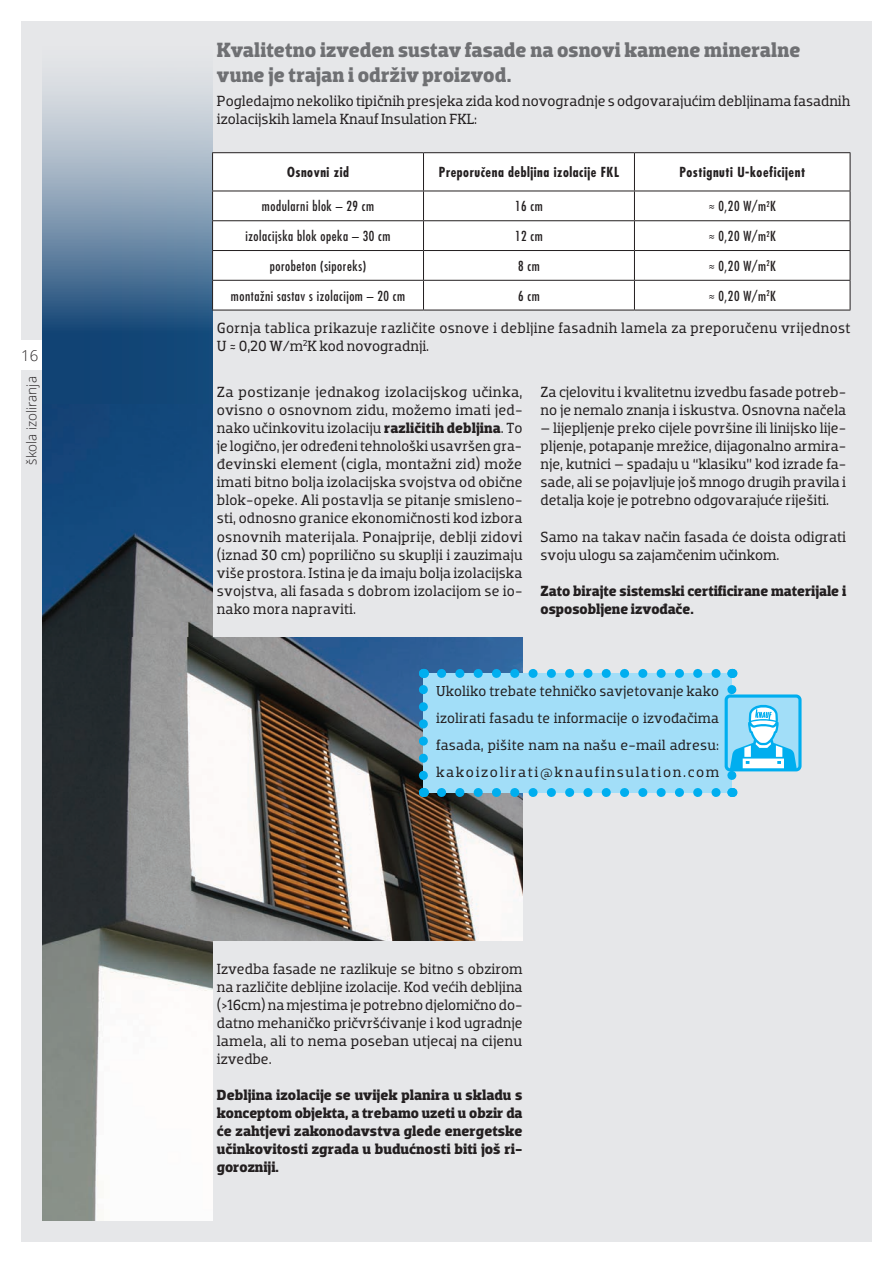
<style>
.page{position:relative;width:893px;height:1263px;background:#fff}
.page>*{position:absolute;margin:0;border:0;box-sizing:border-box;transform-origin:0 0}
.t1{font:700 21px/25.2px "Dobra Slab";letter-spacing:.005em;color:#6f7073}
.t2{font:15px/18px "Dobra Slab";color:#231f20;text-align:justify}
.t3{font:700 15px/18px "Dobra Slab";color:#231f20;text-align:justify}
.t4{font:15px/18px "Dobra Slab";letter-spacing:.02em;color:#231f20}
.t5{font:300 15px "Open Sans";color:#231f20}
.t6{font:14.7px/27px "Dobra Slab";letter-spacing:.105em;color:#231f20;text-align:justify}
.t7{font:500 condensed 13.5px "Futura X";letter-spacing:.04em;color:#231f20}
.t8{font:700 condensed 13.5px "Futura X";letter-spacing:.04em;color:#231f20}
.t9{font:300 13.5px "Open Sans";color:#231f20}
.s1{font-weight:700}
</style>
<div class="page">
<div style="left:21px;top:21px;width:851px;height:1221px;background:#e6e7e9"></div>
<div style="left:0;top:340px;width:43px;height:30px;background:#fff"></div>
<svg style="left:43px;top:77px;width:170px;height:328px;background:#6b89a6"></svg>
<div style="left:213px;top:153px;width:637px;height:157px;background:#fff"></div>
<hr style="left:212px;top:152px;width:211px;height:1px;background:#231f20">
<hr style="left:212px;top:153px;width:1px;height:38px;background:#231f20">
<hr style="left:423px;top:152px;width:211px;height:1px;background:#231f20">
<hr style="left:423px;top:153px;width:1px;height:38px;background:#231f20">
<hr style="left:634px;top:152px;width:216px;height:1px;background:#231f20">
<hr style="left:634px;top:153px;width:1px;height:38px;background:#231f20">
<hr style="left:850px;top:153px;width:1px;height:38px;background:#231f20">
<hr style="left:212px;top:191px;width:211px;height:1px;background:#231f20">
<hr style="left:423px;top:191px;width:211px;height:1px;background:#231f20">
<hr style="left:634px;top:191px;width:216px;height:1px;background:#231f20">
<hr style="left:212px;top:220px;width:211px;height:1px;background:#231f20">
<hr style="left:423px;top:220px;width:211px;height:1px;background:#231f20">
<hr style="left:634px;top:220px;width:216px;height:1px;background:#231f20">
<hr style="left:212px;top:250px;width:211px;height:1px;background:#231f20">
<hr style="left:423px;top:250px;width:211px;height:1px;background:#231f20">
<hr style="left:634px;top:250px;width:216px;height:1px;background:#231f20">
<hr style="left:212px;top:280px;width:211px;height:1px;background:#231f20">
<svg style="left:212px;top:191px;width:1px;height:119px"></svg>
<hr style="left:423px;top:280px;width:211px;height:1px;background:#231f20">
<svg style="left:423px;top:191px;width:1px;height:119px"></svg>
<hr style="left:634px;top:280px;width:216px;height:1px;background:#231f20">
<svg style="left:634px;top:191px;width:1px;height:119px"></svg>
<svg style="left:850px;top:191px;width:1px;height:119px"></svg>
<hr style="left:212px;top:310px;width:211px;height:1px;background:#231f20">
<hr style="left:423px;top:310px;width:211px;height:1px;background:#231f20">
<hr style="left:634px;top:310px;width:216px;height:1px;background:#231f20">
<img style="left:43px;top:405px;width:170px;height:815px">
<img style="left:43px;top:638px;width:479px;height:303px">
<div style="left:423px;top:673px;width:309px;height:119px;background:#a2def8"></div>
<svg style="left:419px;top:669px;width:9px;height:106px"></svg>
<svg style="left:441px;top:788px;width:282px;height:9px"></svg>
<svg style="left:441px;top:669px;width:356px;height:106px"></svg>
<div style="left:725px;top:694px;width:76px;height:77px;border:3px solid #00aeef;border-radius:4px"></div>
<p class="t5" style="left:21px;top:345px;width:19px">16</p>
<p class="t9" style="left:22px;top:465px;width:90px;rotate:-90deg">škola izoliranja</p>
<h1 class="t1" style="left:217px;top:38px;width:585px">Kvalitetno izveden sustav fasade na osnovi kamene mineralne vune je trajan i održiv proizvod.</h1>
<p class="t2" style="left:217px;top:92px;width:635px">Pogledajmo nekoliko tipičnih presjeka zida kod novogradnje s odgovarajućim debljinama fasadnih izolacijskih lamela Knauf Insulation FKL:</p>
<p class="t8" style="left:287px;top:164px;width:63px">Osnovni zid</p>
<p class="t8" style="left:439px;top:164px;width:182px">Preporučena debljina izolacije FKL</p>
<p class="t8" style="left:679px;top:164px;width:127px">Postignuti U-koeficijent</p>
<p class="t7" style="left:262px;top:198px;width:114px">modularni blok – 29 cm</p>
<p class="t7" style="left:515px;top:198px;width:29px">16 cm</p>
<p class="t7" style="left:709px;top:198px;width:69px">≈ 0,20 W/m<sup>2</sup>K</p>
<p class="t7" style="left:246px;top:228px;width:146px">izolacijska blok opeka – 30 cm</p>
<p class="t7" style="left:515px;top:228px;width:29px">12 cm</p>
<p class="t7" style="left:709px;top:228px;width:69px">≈ 0,20 W/m<sup>2</sup>K</p>
<p class="t7" style="left:270px;top:258px;width:98px">porobeton (siporeks)</p>
<p class="t7" style="left:518px;top:258px;width:23px">8 cm</p>
<p class="t7" style="left:709px;top:258px;width:69px">≈ 0,20 W/m<sup>2</sup>K</p>
<p class="t7" style="left:231px;top:288px;width:176px">montažni sastav s izolacijom – 20 cm</p>
<p class="t7" style="left:518px;top:288px;width:23px">6 cm</p>
<p class="t7" style="left:709px;top:288px;width:69px">≈ 0,20 W/m<sup>2</sup>K</p>
<p class="t4" style="left:217px;top:319px;width:635px">Gornja tablica prikazuje različite osnove i debljine fasadnih lamela za preporučenu vrijednost<br>U ≈ 0,20 W/m<sup>2</sup>K kod novogradnji.</p>
<p class="t2" style="left:217px;top:383px;width:307px">Za postizanje jednakog izolacijskog učinka, ovisno o osnovnom zidu, možemo imati jed&shy;nako učinkovitu izolaciju <span class="s1">različitih debljina</span>. To je logično, jer određeni tehnološki usavršen gra&shy;đevinski element (cigla, montažni zid) može imati bitno bolja izolacijska svojstva od obične blok-opeke. Ali postavlja se pitanje smisleno&shy;sti, odnosno granice ekonomičnosti kod izbora osnovnih materijala. Ponajprije, deblji zidovi (iznad 30 cm) poprilično su skuplji i zauzimaju više prostora. Istina je da imaju bolja izolacijska svojstva, ali fasada s dobrom izolacijom se io&shy;nako mora napraviti.</p>
<p class="t2" style="left:540px;top:383px;width:307px">Za cjelovitu i kvalitetnu izvedbu fasade potreb&shy;no je nemalo znanja i iskustva. Osnovna načela</p>
<p class="t2" style="left:540px;top:419px;width:307px">– lijepljenje preko cijele površine ili linijsko lije&shy;pljenje, potapanje mrežice, dijagonalno armira&shy;nje, kutnici – spadaju u “klasiku” kod izrade fa&shy;sade, ali se pojavljuje još mnogo drugih pravila i detalja koje je potrebno odgovarajuće riješiti.</p>
<p class="t2" style="left:540px;top:527px;width:307px">Samo na takav način fasada će doista odigrati svoju ulogu sa zajamčenim učinkom.</p>
<p class="t3" style="left:540px;top:581px;width:307px">Zato birajte sistemski certificirane materijale i osposobljene izvođače.</p>
<p class="t6" style="left:436px;top:678px;width:285px">Ukoliko trebate tehničko savjetovanje kako izolirati fasadu te informacije o izvođačima fasada, pišite nam na našu e-mail adresu: kakoizolirati@knaufinsulation.com</p>
<p class="t2" style="left:217px;top:959px;width:307px">Izvedba fasade ne razlikuje se bitno s obzirom na različite debljine izolacije. Kod većih debljina (&gt;16cm) na mjestima je potrebno djelomično do&shy;datno mehaničko pričvršćivanje i kod ugradnje lamela, ali to nema poseban utjecaj na cijenu izvedbe.</p>
<p class="t3" style="left:217px;top:1085px;width:307px">Debljina izolacije se uvijek planira u skladu s konceptom objekta, a trebamo uzeti u obzir da će zahtjevi zakonodavstva glede energetske učinkovitosti zgrada u budućnosti biti još ri&shy;gorozniji.</p>
</div>
